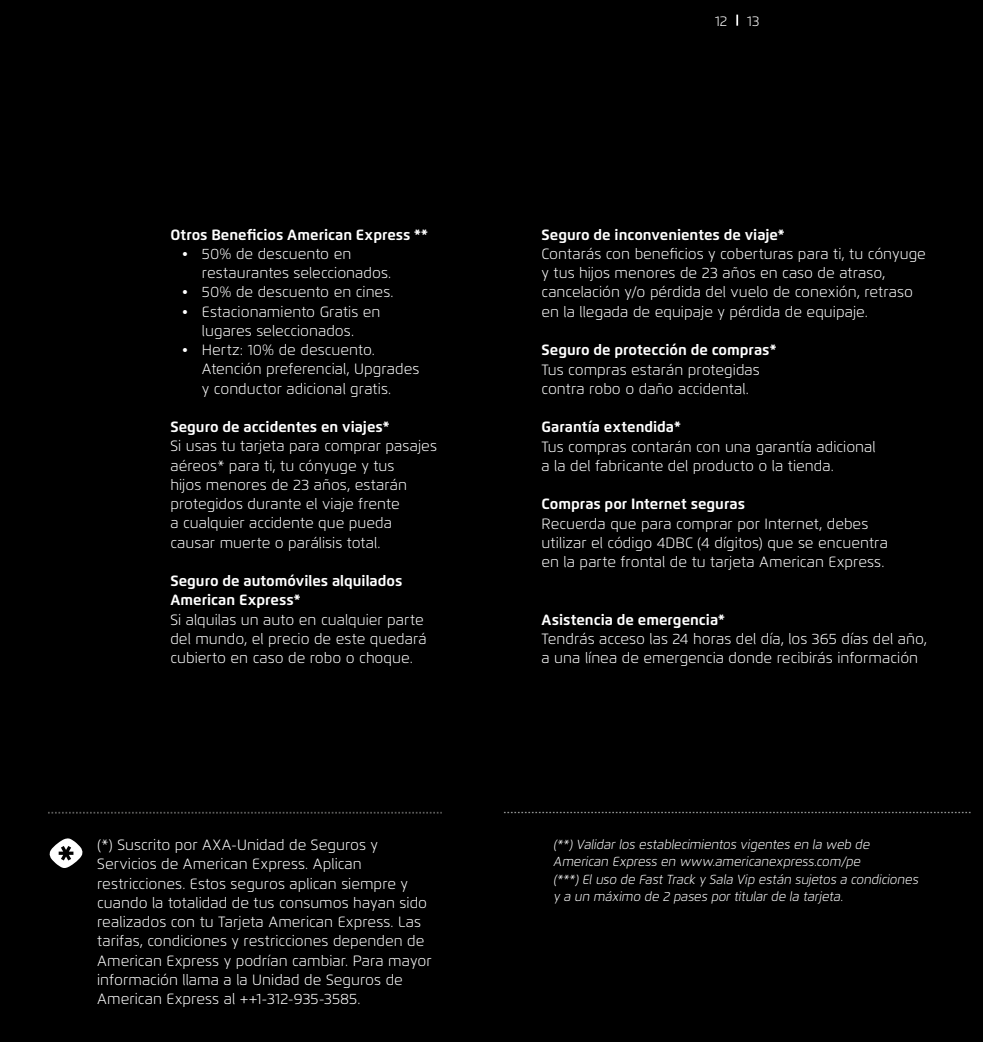
<style>
.page{position:relative;width:983px;height:1042px;background:#fff}
.page>*{position:absolute;margin:0;border:0;box-sizing:border-box;transform-origin:0 0}
.t1{font:300 14.88px/19.2px "Flexo";color:#fff}
.t2{font:700 14.88px/19.2px "Flexo";color:#fff}
.t3{font:300 14px "Flexo";color:#fff}
.t4{font:italic 300 13.12px/17.5px "Flexo";letter-spacing:-.01em;color:#fff}
</style>
<div class="page">
<div style="left:0;top:0;width:982px;height:1042px;background:#000"></div>
<svg style="left:736px;top:15px;width:2px;height:11px"></svg>
<svg style="left:48px;top:812px;width:393px;height:1px"></svg>
<svg style="left:49px;top:838px;width:34px;height:30px"></svg>
<svg style="left:504px;top:812px;width:466px;height:1px"></svg>
<p class="t2" style="left:170px;top:225px;width:259px">Otros Beneficios American Express **</p>
<p class="t1" style="left:202px;top:244px;width:191px;text-indent:-20px">• 50% de descuento en restaurantes seleccionados.</p>
<p class="t1" style="left:182px;top:283px;width:213px">• 50% de descuento en cines.</p>
<p class="t1" style="left:182px;top:302px;width:200px;text-align:center">• Estacionamiento Gratis en lugares seleccionados.</p>
<p class="t1" style="left:202px;top:340px;width:219px;text-indent:-20px">• Hertz: 10% de descuento.<br>Atención preferencial, Upgrades y conductor adicional gratis.</p>
<p class="t2" style="left:170px;top:417px;width:221px">Seguro de accidentes en viajes*</p>
<p class="t1" style="left:170px;top:437px;width:268px">Si usas tu tarjeta para comprar pasajes aéreos* para ti, tu cónyuge y tus<br>hijos menores de 23 años, estarán protegidos durante el viaje frente<br>a cualquier accidente que pueda causar muerte o parálisis total.</p>
<p class="t2" style="left:170px;top:571px;width:233px">Seguro de automóviles alquilados<br>American Express*</p>
<p class="t1" style="left:170px;top:610px;width:258px">Si alquilas un auto en cualquier parte del mundo, el precio de este quedará cubierto en caso de robo o choque.</p>
<p class="t3" style="left:714px;top:12px;width:14px">12</p>
<p class="t3" style="left:747px;top:12px;width:14px">13</p>
<p class="t2" style="left:541px;top:225px;width:244px">Seguro de inconvenientes de viaje*</p>
<p class="t1" style="left:541px;top:244px;width:386px">Contarás con beneficios y coberturas para ti, tu cónyuge y tus hijos menores de 23 años en caso de atraso, cancelación y/o pérdida del vuelo de conexión, retraso en la llegada de equipaje y pérdida de equipaje.</p>
<p class="t2" style="left:541px;top:340px;width:236px">Seguro de protección de compras*</p>
<p class="t1" style="left:541px;top:360px;width:220px">Tus compras estarán protegidas contra robo o daño accidental.</p>
<p class="t2" style="left:541px;top:417px;width:141px">Garantía extendida*</p>
<p class="t1" style="left:541px;top:437px;width:336px">Tus compras contarán con una garantía adicional a la del fabricante del producto o la tienda.</p>
<p class="t2" style="left:541px;top:494px;width:205px">Compras por Internet seguras</p>
<p class="t1" style="left:541px;top:514px;width:348px">Recuerda que para comprar por Internet, debes utilizar el código 4DBC (4 dígitos) que se encuentra en la parte frontal de tu tarjeta American Express.</p>
<p class="t2" style="left:541px;top:610px;width:185px">Asistencia de emergencia*</p>
<p class="t1" style="left:541px;top:629px;width:387px">Tendrás acceso las 24 horas del día, los 365 días del año, a una línea de emergencia donde recibirás información</p>
<p class="t1" style="left:97px;top:835px;width:336px">(*) Suscrito por AXA-Unidad de Seguros y Servicios de American Express. Aplican restricciones. Estos seguros aplican siempre y cuando la totalidad de tus consumos hayan sido realizados con tu Tarjeta American Express. Las tarifas, condiciones y restricciones dependen de American Express y podrían cambiar. Para mayor información llama a la Unidad de Seguros de American Express al ++1-312-935-3585.</p>
<p class="t4" style="left:553px;top:835px;width:366px">(**) Validar los establecimientos vigentes en la web de American Express en www.americanexpress.com/pe<br>(***) El uso de Fast Track y Sala Vip están sujetos a condiciones y a un máximo de 2 pases por titular de la tarjeta.</p>
</div>
